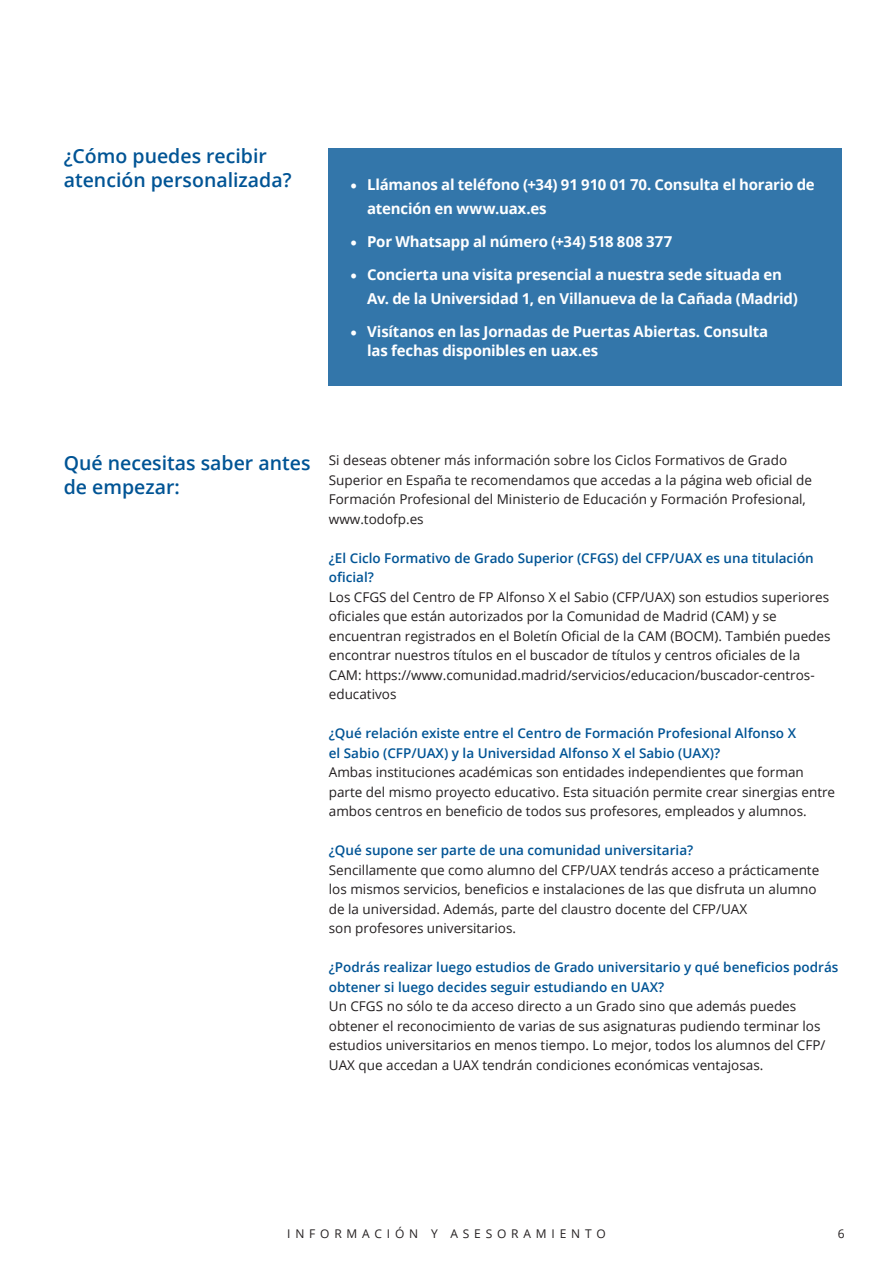
<style>
.page{position:relative;width:893px;height:1263px;background:#fff}
.page>*{position:absolute;margin:0;border:0;box-sizing:border-box;transform-origin:0 0}
.t1{font:600 19.5px/24px "Open Sans";color:#005495}
.t2{font:700 15px/24px "Open Sans";letter-spacing:-.015em;color:#fff}
.t3{font:13.5px/19.5px "Open Sans";color:#231f20}
.t4{font:600 13.5px/19.5px "Open Sans";color:#005495}
.t5{font:12px "Open Sans";letter-spacing:.4em;color:#231f20}
.s1{font-family:"Minion Pro";font-size:18px}
</style>
<div class="page">
<div style="left:329px;top:149px;width:513px;height:237px;background:#3376aa"></div>
<p class="t1" style="left:64px;top:144px;width:229px">¿Cómo puedes recibir atención personalizada?</p>
<p class="t2" style="left:367px;top:172px;width:449px;text-indent:-17px"><span class="s1">•</span> Llámanos al teléfono (+34) 91 910 01 70. Consulta el horario de atención en www.uax.es</p>
<p class="t2" style="left:350px;top:229px;width:324px"><span class="s1">•</span> Por Whatsapp al número (+34) 518 808 377</p>
<p class="t2" style="left:367px;top:262px;width:432px;text-indent:-17px"><span class="s1">•</span> Concierta una visita presencial a nuestra sede situada en<br>Av. de la Universidad 1, en Villanueva de la Cañada (Madrid)</p>
<p class="t2" style="left:367px;top:321px;width:403px;line-height:19.5px;text-indent:-17px"><span class="s1">•</span> Visítanos en las Jornadas de Puertas Abiertas. Consulta las fechas disponibles en uax.es</p>
<p class="t1" style="left:64px;top:450px;width:248px">Qué necesitas saber antes de empezar:</p>
<p class="t3" style="left:329px;top:450px;width:485px">Si deseas obtener más información sobre los Ciclos Formativos de Grado Superior en España te recomendamos que accedas a la página web oficial de Formación Profesional del Ministerio de Educación y Formación Profesional, www.todofp.es</p>
<p class="t4" style="left:329px;top:548px;width:486px">¿El Ciclo Formativo de Grado Superior (CFGS) del CFP/UAX es una titulación oficial?</p>
<p class="t3" style="left:329px;top:587px;width:503px">Los CFGS del Centro de FP Alfonso X el Sabio (CFP/UAX) son estudios superiores oficiales que están autorizados por la Comunidad de Madrid (CAM) y se encuentran registrados en el Boletín Oficial de la CAM (BOCM). También puedes encontrar nuestros títulos en el buscador de títulos y centros oficiales de la CAM: https://www.comunidad.madrid/servicios/educacion/buscador-centros&shy;educativos</p>
<p class="t4" style="left:329px;top:723px;width:469px">¿Qué relación existe entre el Centro de Formación Profesional Alfonso X el Sabio (CFP/UAX) y la Universidad Alfonso X el Sabio (UAX)?</p>
<p class="t3" style="left:329px;top:762px;width:508px">Ambas instituciones académicas son entidades independientes que forman parte del mismo proyecto educativo. Esta situación permite crear sinergias entre ambos centros en beneficio de todos sus profesores, empleados y alumnos.</p>
<p class="t4" style="left:329px;top:840px;width:366px">¿Qué supone ser parte de una comunidad universitaria?</p>
<p class="t3" style="left:329px;top:860px;width:492px">Sencillamente que como alumno del CFP/UAX tendrás acceso a prácticamente los mismos servicios, beneficios e instalaciones de las que disfruta un alumno de la universidad. Además, parte del claustro docente del CFP/UAX<br>son profesores universitarios.</p>
<p class="t4" style="left:329px;top:957px;width:511px">¿Podrás realizar luego estudios de Grado universitario y qué beneficios podrás obtener si luego decides seguir estudiando en UAX?</p>
<p class="t3" style="left:329px;top:996px;width:498px">Un CFGS no sólo te da acceso directo a un Grado sino que además puedes obtener el reconocimiento de varias de sus asignaturas pudiendo terminar los estudios universitarios en menos tiempo. Lo mejor, todos los alumnos del CFP/ UAX que accedan a UAX tendrán condiciones económicas ventajosas.</p>
<p class="t5" style="left:287px;top:1225px;width:320px">INFORMACIÓN Y ASESORAMIENTO</p>
<p class="t5" style="left:838px;top:1225px;width:8px">6</p>
</div>
